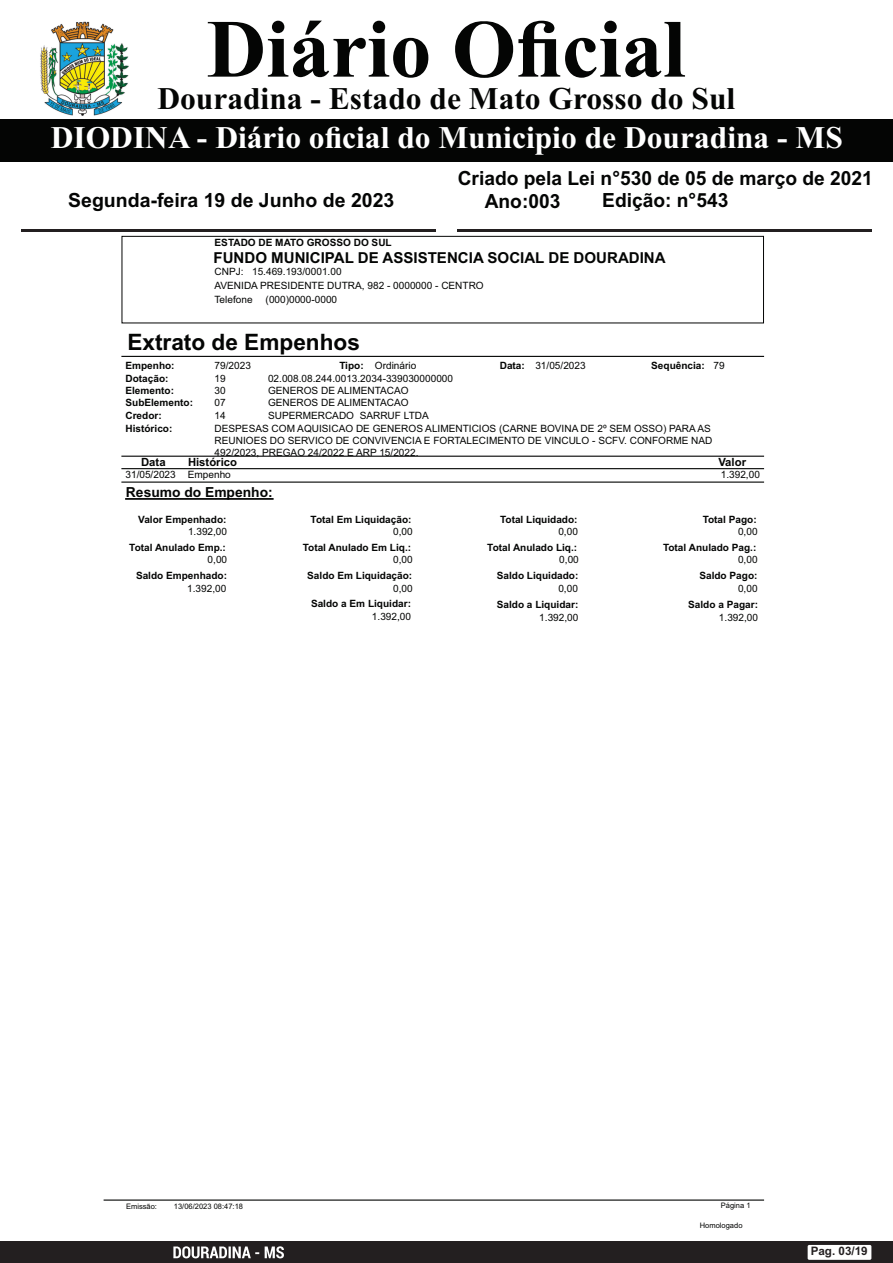
<style>
.page{position:relative;width:893px;height:1263px;background:#fff}
.page>*{position:absolute;margin:0;border:0;box-sizing:border-box;transform-origin:0 0}
.t1{font:700 82.5px "Times New Roman";color:#040504}
.t2{font:700 31.5px "Times New Roman";color:#fff}
.t3{font:700 31.5px "Times New Roman";color:#040504}
.t4{font:700 22.65px "Arial";color:#040504}
.t5{font:700 19.5px "Arial";color:#040504}
.t6{font:700 15.15px "Arial";color:#040504}
.t7{font:700 13.8px "Arial";color:#040504}
.t8{font:700 11.7px "Arial";color:#231f20}
.t9{font:700 11.25px "Arial";color:#040504}
.t10{font:10.05px/14.1px "Arial";color:#040504}
.t11{font:700 10.05px/12.5px "Arial";color:#040504}
.t12{font:7.5px "Arial";color:#040504}
.s1{font-weight:700}
.s2{font-weight:400}
</style>
<div class="page">
<hr style="left:122px;top:356px;width:641px;height:1px;background:#040504">
<div style="left:122px;top:236px;width:642px;height:87px;border:1px solid #040504"></div>
<hr style="left:122px;top:456px;width:641px;height:1px;background:#040504">
<hr style="left:122px;top:468px;width:641px;height:1px;background:#040504">
<hr style="left:122px;top:481px;width:641px;height:2px;background:#040504">
<hr style="left:126px;top:498px;width:147px;height:2px;background:#040504">
<hr style="left:104px;top:1199px;width:659px;height:1px;background:#040504">
<div style="left:0;top:119px;width:893px;height:42px;background:#040504"></div>
<img style="left:40px;top:21px;width:89px;height:95px">
<div style="left:0;top:1242px;width:893px;height:21px;background:#231f20"></div>
<div style="left:808px;top:1245px;width:63px;height:15px;background:#fff;border-radius:2px"></div>
<svg style="left:173px;top:1246px;width:111px;height:12px"></svg>
<hr style="left:21px;top:229px;width:415px;height:3px;background:#231f20">
<hr style="left:457px;top:229px;width:414px;height:3px;background:#231f20">
<h1 class="t1" style="left:207px;top:21px;width:480px">Diário Oficial</h1>
<h2 class="t3" style="left:157px;top:88px;width:579px">Douradina - Estado de Mato Grosso do Sul</h2>
<h2 class="t2" style="left:51px;top:126px;width:793px">DIODINA - Diário oficial do Municipio de Douradina - MS</h2>
<h3 class="t5" style="left:458px;top:171px;width:417px">Criado pela Lei n°530 de 05 de março de 2021</h3>
<h3 class="t5" style="left:68px;top:193px;width:328px">Segunda-feira 19 de Junho de 2023</h3>
<h3 class="t5" style="left:602px;top:192px;width:128px">Edição: n°543</h3>
<h3 class="t5" style="left:485px;top:194px;width:77px">Ano:003</h3>
<p class="t11" style="left:215px;top:238px;width:179px">ESTADO DE MATO GROSSO DO SUL</p>
<h3 class="t6" style="left:213px;top:252px;width:454px">FUNDO MUNICIPAL DE ASSISTENCIA SOCIAL DE DOURADINA</h3>
<p class="t10" style="left:252px;top:265px;width:91px">15.469.193/0001.00</p>
<p class="t10" style="left:266px;top:293px;width:73px">(000)0000-0000</p>
<p class="t10" style="left:215px;top:265px;width:271px">CNPJ:<br>AVENIDA PRESIDENTE DUTRA, 982 - 0000000 - CENTRO<br>Telefone</p>
<h3 class="t4" style="left:127px;top:334px;width:234px">Extrato de Empenhos</h3>
<p class="t11" style="left:125px;top:360px;width:69px">Empenho:<br>Dotação:<br>Elemento:<br>SubElemento:</p>
<p class="t10" style="left:215px;top:359px;width:38px">79/2023</p>
<p class="t10" style="left:339px;top:359px;width:78px"><span class="s1">Tipo:</span> Ordinário</p>
<p class="t10" style="left:500px;top:359px;width:87px"><span class="s1">Data:</span> 31/05/2023</p>
<p class="t11" style="left:651px;top:360px;width:75px">Sequência: <span class="s2">79</span></p>
<p class="t10" style="left:215px;top:372px;width:13px">19</p>
<p class="t10" style="left:268px;top:372px;width:187px">02.008.08.244.0013.2034-339030000000</p>
<p class="t10" style="left:215px;top:385px;width:13px;line-height:12.5px">30<br>07</p>
<p class="t10" style="left:268px;top:385px;width:142px;line-height:12.5px">GENEROS DE ALIMENTACAO<br>GENEROS DE ALIMENTACAO</p>
<p class="t11" style="left:125px;top:410px;width:38px">Credor:</p>
<p class="t10" style="left:215px;top:409px;width:13px">14</p>
<p class="t10" style="left:268px;top:409px;width:162px">SUPERMERCADO SARRUF LTDA</p>
<p class="t9" style="left:141px;top:458px;width:26px">Data</p>
<p class="t9" style="left:188px;top:458px;width:51px">Histórico</p>
<p class="t9" style="left:718px;top:458px;width:29px">Valor</p>
<p class="t10" style="left:125px;top:468px;width:107px">31/05/2023 Empenho</p>
<p class="t10" style="left:721px;top:468px;width:41px">1.392,00</p>
<p class="t11" style="left:125px;top:424px;width:48px">Histórico:</p>
<p class="t10" style="left:215px;top:424px;width:499px;line-height:11.6px">DESPESAS COM AQUISICAO DE GENEROS ALIMENTICIOS (CARNE BOVINA DE 2º SEM OSSO) PARA AS<br>REUNIOES DO SERVICO DE CONVIVENCIA E FORTALECIMENTO DE VINCULO - SCFV. CONFORME NAD<br>492/2023, PREGAO 24/2022 E ARP 15/2022.</p>
<h3 class="t7" style="left:126px;top:487px;width:148px">Resumo do Empenho:</h3>
<p class="t11" style="left:138px;top:514px;width:90px">Valor Empenhado:</p>
<p class="t11" style="left:311px;top:514px;width:102px">Total Em Liquidação:</p>
<p class="t11" style="left:500px;top:514px;width:79px">Total Liquidado:</p>
<p class="t11" style="left:703px;top:514px;width:56px">Total Pago:</p>
<p class="t10" style="left:188px;top:525px;width:41px">1.392,00</p>
<p class="t10" style="left:393px;top:525px;width:21px">0,00</p>
<p class="t10" style="left:558px;top:525px;width:21px">0,00</p>
<p class="t10" style="left:738px;top:525px;width:21px">0,00</p>
<p class="t11" style="left:129px;top:542px;width:98px">Total Anulado Emp.:</p>
<p class="t11" style="left:303px;top:542px;width:110px">Total Anulado Em Liq.:</p>
<p class="t11" style="left:487px;top:542px;width:91px">Total Anulado Liq.:</p>
<p class="t11" style="left:663px;top:542px;width:95px">Total Anulado Pag.:</p>
<p class="t10" style="left:208px;top:554px;width:21px">0,00</p>
<p class="t10" style="left:393px;top:554px;width:21px">0,00</p>
<p class="t10" style="left:559px;top:554px;width:21px">0,00</p>
<p class="t10" style="left:738px;top:553px;width:21px">0,00</p>
<p class="t11" style="left:136px;top:570px;width:93px">Saldo Empenhado:</p>
<p class="t11" style="left:307px;top:570px;width:107px">Saldo Em Liquidação:</p>
<p class="t11" style="left:497px;top:570px;width:83px">Saldo Liquidado:</p>
<p class="t11" style="left:699px;top:570px;width:60px">Saldo Pago:</p>
<p class="t10" style="left:187px;top:582px;width:41px">1.392,00</p>
<p class="t10" style="left:393px;top:583px;width:21px">0,00</p>
<p class="t10" style="left:558px;top:582px;width:21px">0,00</p>
<p class="t10" style="left:738px;top:582px;width:21px">0,00</p>
<p class="t11" style="left:311px;top:598px;width:102px">Saldo a Em Liquidar:</p>
<p class="t10" style="left:372px;top:610px;width:41px">1.392,00</p>
<p class="t11" style="left:497px;top:599px;width:83px">Saldo a Liquidar:</p>
<p class="t11" style="left:688px;top:599px;width:71px">Saldo a Pagar:</p>
<p class="t10" style="left:539px;top:611px;width:41px">1.392,00</p>
<p class="t10" style="left:719px;top:611px;width:41px">1.392,00</p>
<p class="t12" style="left:126px;top:1203px;width:33px">Emissão:</p>
<p class="t12" style="left:174px;top:1203px;width:71px">13/06/2023 08:47:18</p>
<p class="t12" style="left:721px;top:1203px;width:31px">Página 1</p>
<p class="t12" style="left:700px;top:1222px;width:44px">Homologado</p>
<p class="t8" style="left:811px;top:1247px;width:59px">Pag. 03/19</p>
</div>
